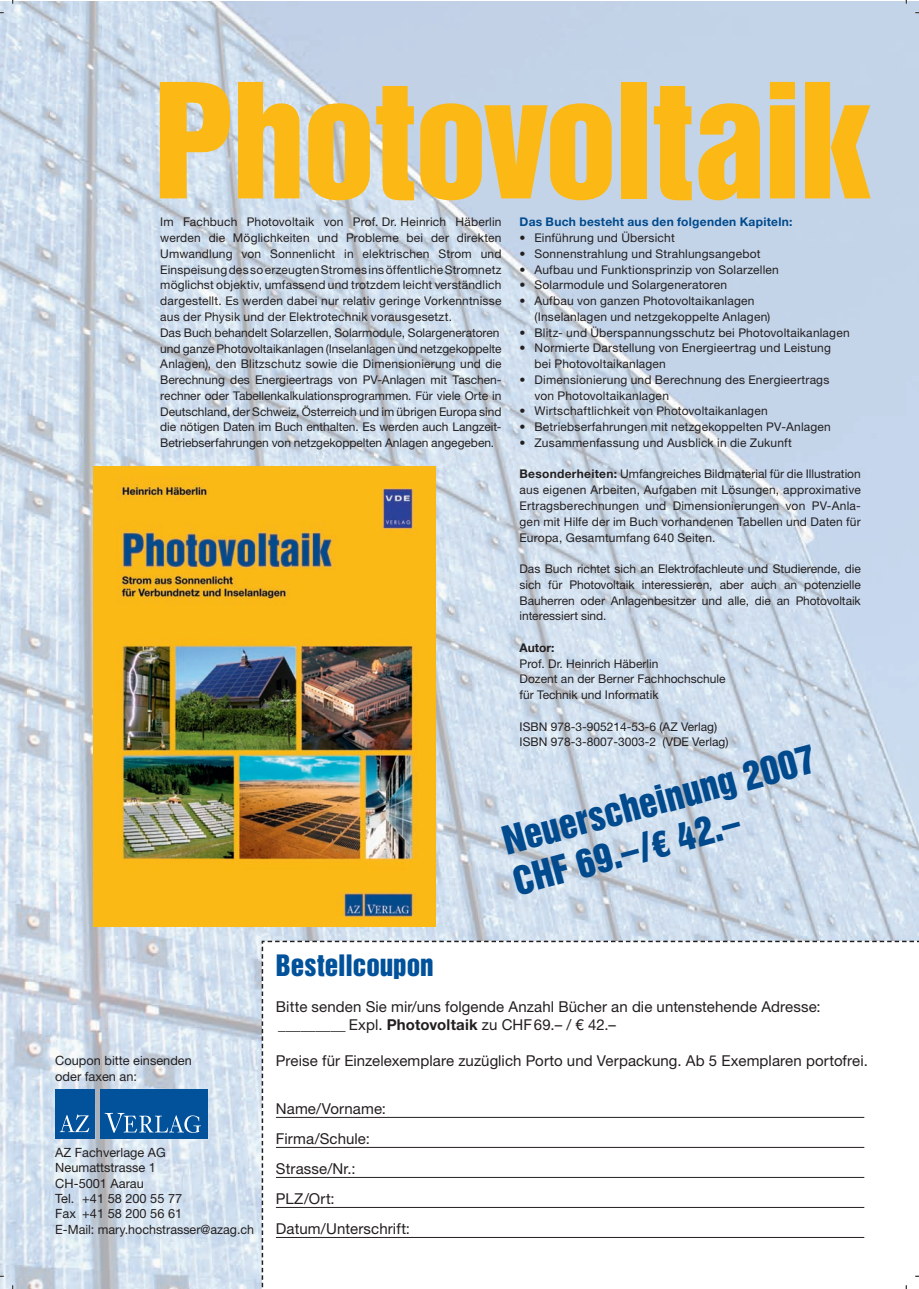
<style>
.page{position:relative;width:919px;height:1289px;background:#fff}
.page>*{position:absolute;margin:0;border:0;box-sizing:border-box;transform-origin:0 0}
.t1{font:145.65px "Helvetica Inserat";letter-spacing:-.02em;color:#fcb814}
.t2{font:36px/42px "Helvetica Inserat";color:#004a8d}
.t3{font:27px "Helvetica Inserat";color:#01519b}
.t4{font:15px/30px "Helvetica Neue";letter-spacing:.005em;color:#231f20}
.t5{font:12.75px/15.3px "Helvetica Neue";color:#231f20}
.t6{font:12px/15.8px "Helvetica Neue";letter-spacing:.015em;color:#231f20}
.t7{font:700 12px "Helvetica Neue";letter-spacing:.025em;color:#004a8d}
.t8{font:700 12px "Helvetica Neue";color:#231f20}
.s1{font-weight:700}
.s2{font-family:"Helvetica Neue";font-weight:900;font-stretch:condensed}
.s3{font-style:inherit}
</style>
<div class="page">
<img style="left:0;top:1px;width:918px;height:1287px">
<img style="left:94px;top:467px;width:341px;height:459px">
<div style="left:55px;top:1089px;width:40px;height:49px;background:#01519b"></div>
<div style="left:100px;top:1089px;width:107px;height:49px;background:#01519b"></div>
<svg style="left:105px;top:1112px;width:96px;height:20px"></svg>
<svg style="left:60px;top:1114px;width:29px;height:18px"></svg>
<svg style="left:261px;top:940px;width:657px;height:348px"></svg>
<h1 class="t1" style="left:154px;top:82px;width:719px">Photovoltaik</h1>
<p class="t6" style="left:160px;top:215px;width:343px">Im Fachbuch Photovoltaik von Prof. Dr. Heinrich Häberlin werden die Möglichkeiten und Probleme bei der direkten Umwandlung von Sonnenlicht in elektrischen Strom und Einspeisung des so erzeugten Stromes ins öffentliche Stromnetz möglichst objektiv, umfassend und trotzdem leicht verständlich dargestellt. Es werden dabei nur relativ geringe Vorkenntnisse aus der Physik und der Elektrotechnik vorausgesetzt.<br>Das Buch behandelt Solarzellen, Solarmodule, Solargeneratoren und ganze Photovoltaikanlagen (Inselanlagen und netzgekoppelte Anlagen), den Blitzschutz sowie die Dimensionierung und die Berechnung des Energieertrags von PV-Anlagen mit Taschen&shy;rechner oder Tabellenkalkulationsprogrammen. Für viele Orte in Deutschland, der Schweiz, Österreich und im übrigen Europa sind die nötigen Daten im Buch enthalten. Es werden auch Langzeit-Betriebserfahrungen von netzgekoppelten Anlagen angegeben.</p>
<p class="t7" style="left:519px;top:218px;width:274px">Das Buch besteht aus den folgenden Kapiteln:</p>
<p class="t6" style="left:519px;top:231px;width:157px">• Einführung und Übersicht</p>
<p class="t6" style="left:519px;top:247px;width:242px">• Sonnenstrahlung und Strahlungsangebot</p>
<p class="t6" style="left:519px;top:263px;width:261px">• Aufbau und Funktionsprinzip von Solarzellen</p>
<p class="t6" style="left:519px;top:278px;width:209px">• Solarmodule und Solargeneratoren</p>
<p class="t6" style="left:534px;top:294px;width:237px;text-indent:-15px">• Aufbau von ganzen Photovoltaikanlagen (Inselanlagen und netzgekoppelte Anlagen)</p>
<p class="t6" style="left:519px;top:326px;width:331px">• Blitz- und Überspannungsschutz bei Photovoltaikanlagen</p>
<p class="t6" style="left:534px;top:341px;width:298px;text-indent:-15px">• Normierte Darstellung von Energieertrag und Leistung bei Photovoltaikanlagen</p>
<p class="t6" style="left:534px;top:373px;width:296px;text-indent:-15px">• Dimensionierung und Berechnung des Energieertrags von Photovoltaikanlagen</p>
<p class="t6" style="left:519px;top:404px;width:250px">• Wirtschaftlichkeit von Photovoltaikanlagen</p>
<p class="t6" style="left:519px;top:420px;width:313px">• Betriebserfahrungen mit netzgekoppelten PV-Anlagen</p>
<p class="t6" style="left:519px;top:436px;width:274px">• Zusammenfassung und Ausblick in die Zukunft</p>
<p class="t6" style="left:519px;top:467px;width:343px;text-align:justify"><span class="s1">Besonderheiten:</span> Umfangreiches Bildmaterial für die Illustration aus eigenen Arbeiten, Aufgaben mit Lösungen, approximative Ertragsberechnungen und Dimensionierungen von PV-Anla&shy;gen mit Hilfe der im Buch vorhandenen Tabellen und Daten für Europa, Gesamtumfang 640 Seiten.</p>
<p class="t6" style="left:519px;top:562px;width:343px;text-align:justify">Das Buch richtet sich an Elektrofachleute und Studierende, die sich für Photovoltaik interessieren, aber auch an potenzielle Bauherren oder Anlagenbesitzer und alle, die an Photovoltaik interessiert sind.</p>
<p class="t8" style="left:519px;top:643px;width:36px">Autor:</p>
<p class="t6" style="left:519px;top:656px;width:208px">Prof. Dr. Heinrich Häberlin<br>Dozent an der Berner Fachhochschule für Technik und Informatik</p>
<p class="t6" style="left:519px;top:719px;width:210px">ISBN 978-3-905214-53-6 (AZ Verlag)<br>ISBN 978-3-8007-3003-2 (VDE Verlag)</p>
<h2 class="t2" style="left:498px;top:822px;width:324px;rotate:-15deg">Neuerscheinung 2007<br>CHF 69.–/<span class="s2">€</span> 42.–</h2>
<p class="t5" style="left:55px;top:1054px;width:138px">Coupon bitte einsenden oder faxen an:</p>
<p class="t5" style="left:55px;top:1146px;width:200px">AZ Fachverlage AG<br>Neumattstrasse 1<br>CH-5001 Aarau<br>Tel. +41 58 200 55 77<br>Fax +41 58 200 56 61<br>E-Mail: mary.hochstrasser@azag.ch</p>
<h3 class="t3" style="left:276px;top:954px;width:159px">Bestellcoupon</h3>
<p class="t4" style="left:276px;top:998px;width:546px;line-height:18px">Bitte senden Sie mir/uns folgende Anzahl Bücher an die untenstehende Adresse: _________ Expl. <span class="s1">Photovoltaik</span> zu CHF 69.– / <span class="s3">€</span> 42.–</p>
<p class="t4" style="left:276px;top:1046px;width:593px">Preise für Einzelexemplare zuzüglich Porto und Verpackung. Ab 5 Exemplaren portofrei.</p>
<p class="t4" style="left:276px;top:1094px;width:136px">Name/Vorname:<br>Firma/Schule:<br>Strasse/Nr.:<br>PLZ/Ort:<br>Datum/Unterschrift:</p>
</div>
